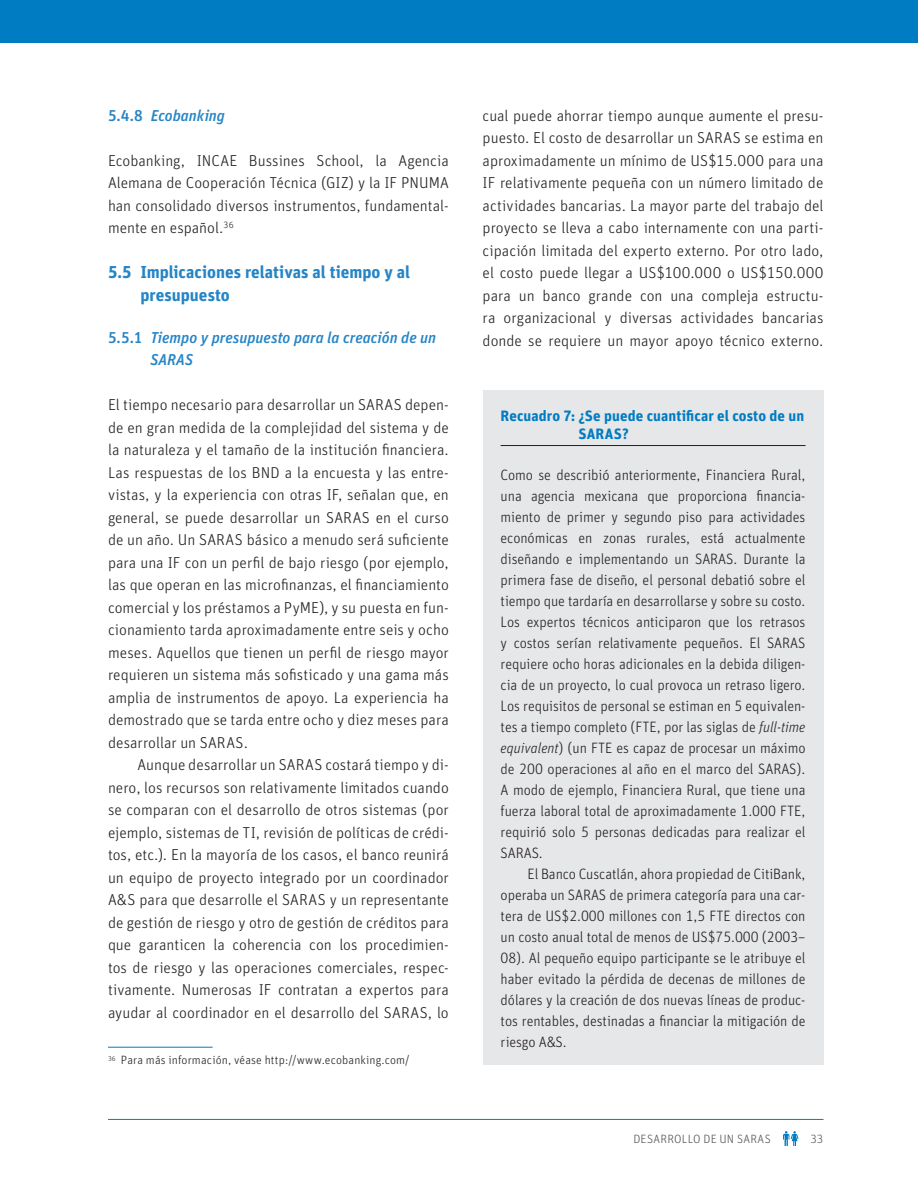
<style>
.page{position:relative;width:918px;height:1188px;background:#fff}
.page>*{position:absolute;margin:0;border:0;box-sizing:border-box;transform-origin:0 0}
.t1{font:17.25px/22.5px "Unit Bold LF";color:#2585c6}
.t2{font:15.75px/22.5px "Unit Light LF";color:#231f20;text-align:justify}
.t3{font:15.75px/22.5px "Unit Medium Italic LF";color:#2585c6}
.t4{font:15px/21px "Unit Light LF";letter-spacing:-.005em;color:#231f20;text-align:justify;scale:.96 1}
.t5{font:15px/18px "Unit Bold LF";letter-spacing:.005em;color:#007cc2}
.t6{font:12px "Unit Light LF";letter-spacing:.015em;color:#231f20}
.t7{font:12px "Unit Light LF";letter-spacing:.02em;color:#57585a}
.s1{font-family:"Unit Medium LF"}
.s2{font-family:"Unit Light Italic LF"}
</style>
<div class="page">
<hr style="left:108px;top:1119px;width:716px;height:1px;background:#007cc2">
<div style="left:0;top:0;width:918px;height:43px;background:#007cc2"></div>
<svg style="left:783px;top:1131px;width:16px;height:15px"></svg>
<hr style="left:108px;top:1047px;width:105px;height:1px;background:#007cc2">
<div style="left:483px;top:391px;width:341px;height:674px;background:#e6e7e9"></div>
<hr style="left:501px;top:445px;width:305px;height:1px;background:#231f20">
<p class="t3" style="left:108px;top:104px;width:119px"><span class="s1">5.4.8</span> Ecobanking</p>
<p class="t2" style="left:108px;top:149px;width:342px">Ecobanking, INCAE Bussines School, la Agencia Alemana de Cooperación Técnica (GIZ) y la IF PNUMA han consolidado diversos instrumentos, fundamental&shy;mente en español.<sup>36</sup></p>
<p class="t1" style="left:140px;top:261px;width:271px;text-indent:-32px">5.5 Implicaciones relativas al tiempo y al presupuesto</p>
<p class="t3" style="left:150px;top:326px;width:287px;text-indent:-42px"><span class="s1">5.5.1</span> Tiempo y presupuesto para la creación de un<br>SARAS</p>
<p class="t2" style="left:108px;top:393px;width:342px">El tiempo necesario para desarrollar un SARAS depen&shy;de en gran medida de la complejidad del sistema y de la naturaleza y el tamaño de la institución financiera.<br>Las respuestas de los BND a la encuesta y las entre&shy;vistas, y la experiencia con otras IF, señalan que, en general, se puede desarrollar un SARAS en el curso de un año. Un SARAS básico a menudo será suficiente para una IF con un perfil de bajo riesgo (por ejemplo, las que operan en las microfinanzas, el financiamiento comercial y los préstamos a PyME), y su puesta en fun&shy;cionamiento tarda aproximadamente entre seis y ocho meses. Aquellos que tienen un perfil de riesgo mayor requieren un sistema más sofisticado y una gama más amplia de instrumentos de apoyo. La experiencia ha demostrado que se tarda entre ocho y diez meses para desarrollar un SARAS.</p>
<p class="t2" style="left:108px;top:753px;width:342px;text-indent:29px">Aunque desarrollar un SARAS costará tiempo y di&shy;nero, los recursos son relativamente limitados cuando se comparan con el desarrollo de otros sistemas (por ejemplo, sistemas de TI, revisión de políticas de crédi&shy;tos, etc.). En la mayoría de los casos, el banco reunirá un equipo de proyecto integrado por un coordinador A&amp;S para que desarrolle el SARAS y un representante de gestión de riesgo y otro de gestión de créditos para que garanticen la coherencia con los procedimien&shy;tos de riesgo y las operaciones comerciales, respec&shy;tivamente. Numerosas IF contratan a expertos para ayudar al coordinador en el desarrollo del SARAS, lo</p>
<p class="t6" style="left:108px;top:1052px;width:303px"><sup>36</sup> Para más información, véase http://www.ecobanking.com/</p>
<p class="t2" style="left:483px;top:104px;width:342px">cual puede ahorrar tiempo aunque aumente el presu&shy;puesto. El costo de desarrollar un SARAS se estima en aproximadamente un mínimo de US$15.000 para una IF relativamente pequeña con un número limitado de actividades bancarias. La mayor parte del trabajo del proyecto se lleva a cabo internamente con una parti&shy;cipación limitada del experto externo. Por otro lado, el costo puede llegar a US$100.000 o US$150.000 para un banco grande con una compleja estructu&shy;ra organizacional y diversas actividades bancarias donde se requiere un mayor apoyo técnico externo.</p>
<p class="t5" style="left:579px;top:406px;width:227px;text-indent:-78px">Recuadro 7: ¿Se puede cuantificar el costo de un<br>SARAS?</p>
<p class="t4" style="left:501px;top:464px;width:319px">Como se describió anteriormente, Financiera Rural, una agencia mexicana que proporciona financia&shy;miento de primer y segundo piso para actividades económicas en zonas rurales, está actualmente diseñando e implementando un SARAS. Durante la primera fase de diseño, el personal debatió sobre el tiempo que tardaría en desarrollarse y sobre su costo.<br>Los expertos técnicos anticiparon que los retrasos y costos serían relativamente pequeños. El SARAS requiere ocho horas adicionales en la debida diligen&shy;cia de un proyecto, lo cual provoca un retraso ligero.<br>Los requisitos de personal se estiman en 5 equivalen&shy;tes a tiempo completo (FTE, por las siglas de <span class="s2">full-time equivalent</span>) (un FTE es capaz de procesar un máximo de 200 operaciones al año en el marco del SARAS).<br>A modo de ejemplo, Financiera Rural, que tiene una fuerza laboral total de aproximadamente 1.000 FTE, requirió solo 5 personas dedicadas para realizar el SARAS.</p>
<p class="t4" style="left:501px;top:863px;width:319px;text-indent:27px">El Banco Cuscatlán, ahora propiedad de CitiBank, operaba un SARAS de primera categoría para una car&shy;tera de US$2.000 millones con 1,5 FTE directos con un costo anual total de menos de US$75.000 (2003– 08). Al pequeño equipo participante se le atribuye el haber evitado la pérdida de decenas de millones de dólares y la creación de dos nuevas líneas de produc&shy;tos rentables, destinadas a financiar la mitigación de riesgo A&amp;S.</p>
<p class="t7" style="left:633px;top:1132px;width:15px">Desarrollo</p>
<p class="t7" style="left:703px;top:1132px;width:69px">de un SARAS</p>
<p class="t7" style="left:810px;top:1132px;width:15px">33</p>
</div>
